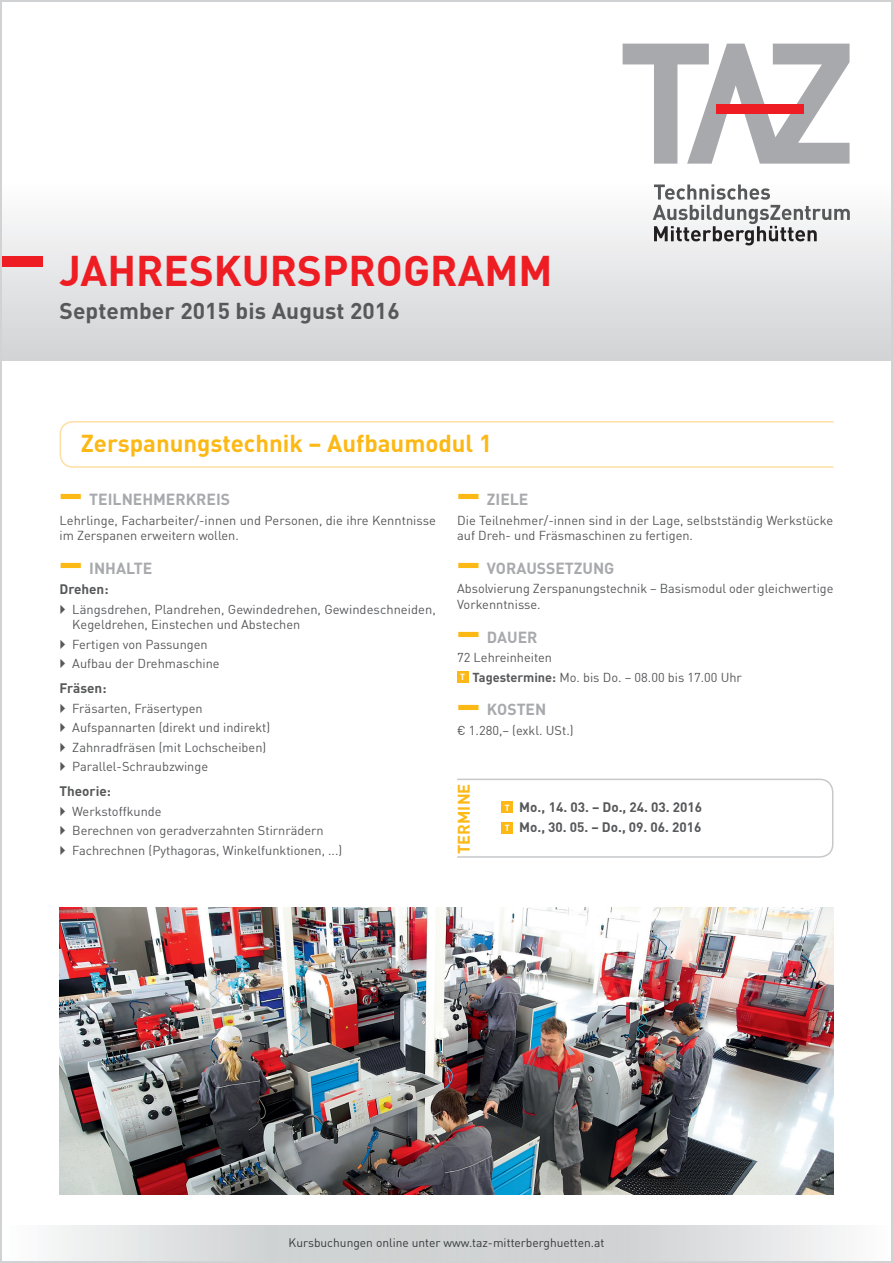
<style>
.page{position:relative;width:893px;height:1263px;background:#fff}
.page>*{position:absolute;margin:0;border:0;box-sizing:border-box;transform-origin:0 0}
.t1{font:700 42px "DIN";color:#ee1d23}
.t2{font:700 40.95px "DIN";color:#fcb814;scale:.54 1}
.t3{font:700 24px "DIN";color:#fcb814}
.t4{font:700 22.5px "DIN";letter-spacing:.005em;color:#57585a}
.t5{font:700 16.5px "DIN";color:#fcb814}
.t6{font:700 15.75px "DIN";color:#a8a9ad}
.t7{font:700 13.5px/20.4px "DIN";color:#57585a}
.t8{font:12.75px/19.5px "DIN";color:#57585a}
.t9{font:12px "DIN";color:#363a3d}
.t10{font:700 8.7px "DIN";color:#fff}
.s1{font-weight:700}
</style>
<div class="page">
<div style="left:2px;top:2px;width:889px;height:359px;background:linear-gradient(to bottom,#fff,#dcdddf)"></div>
<svg style="left:623px;top:44px;width:226px;height:120px"></svg>
<svg style="left:653px;top:184px;width:197px;height:61px"></svg>
<div style="left:716px;top:104px;width:87px;height:10px;background:#ee1d23"></div>
<div style="left:2px;top:256px;width:41px;height:11px;background:#ee1d23"></div>
<svg style="left:51px;top:1225px;width:792px;height:36px;background:#d9dbdc"></svg>
<svg style="left:59px;top:421px;width:775px;height:47px"></svg>
<div style="left:457px;top:672px;width:11px;height:11px;background:#fcb814"></div>
<svg style="left:457px;top:778px;width:377px;height:80px"></svg>
<div style="left:502px;top:802px;width:11px;height:11px;background:#fcb814"></div>
<div style="left:502px;top:822px;width:11px;height:11px;background:#fcb814"></div>
<img style="left:60px;top:908px;width:773px;height:287px">
<h1 class="t1" style="left:60px;top:243px;width:495px">JAHRESKURSPROGRAMM</h1>
<h3 class="t4" style="left:60px;top:296px;width:342px">September 2015 bis August 2016</h3>
<h3 class="t3" style="left:81px;top:428px;width:413px">Zerspanungstechnik − Aufbaumodul 1</h3>
<h2 class="t2" style="left:60px;top:467px;width:44px">—</h2>
<p class="t6" style="left:89px;top:489px;width:142px">TEILNEHMERKREIS</p>
<p class="t8" style="left:60px;top:512px;width:378px;line-height:15.3px">Lehrlinge, Facharbeiter/-innen und Personen, die ihre Kenntnisse im Zerspanen erweitern wollen.</p>
<h2 class="t2" style="left:60px;top:535px;width:44px">—</h2>
<p class="t6" style="left:89px;top:558px;width:65px">INHALTE</p>
<p class="t7" style="left:60px;top:579px;width:51px">Drehen:</p>
<p class="t8" style="left:72px;top:601px;width:365px;line-height:15.3px">Längsdrehen, Plandrehen, Gewindedrehen, Gewindeschneiden,<br>Kegeldrehen, Einstechen und Abstechen</p>
<p class="t8" style="left:72px;top:634px;width:149px">Fertigen von Passungen<br>Aufbau der Drehmaschine</p>
<p class="t7" style="left:60px;top:677px;width:48px">Fräsen:</p>
<p class="t8" style="left:72px;top:698px;width:200px">Fräsarten, Fräsertypen<br>Aufspannarten (direkt und indirekt)<br>Zahnradfräsen (mit Lochscheiben)<br>Parallel-Schraubzwinge</p>
<p class="t7" style="left:60px;top:780px;width:53px">Theorie:</p>
<p class="t8" style="left:72px;top:801px;width:272px">Werkstoffkunde<br>Berechnen von geradverzahnten Stirnrädern<br>Fachrechnen (Pythagoras, Winkelfunktionen, ...)</p>
<h2 class="t2" style="left:457px;top:467px;width:44px">—</h2>
<p class="t6" style="left:487px;top:489px;width:43px">ZIELE</p>
<p class="t8" style="left:457px;top:512px;width:378px;line-height:15.3px">Die Teilnehmer/-innen sind in der Lage, selbstständig Werkstücke auf Dreh- und Fräsmaschinen zu fertigen.</p>
<h2 class="t2" style="left:457px;top:535px;width:44px">—</h2>
<p class="t6" style="left:487px;top:558px;width:129px">VORAUSSETZUNG</p>
<p class="t8" style="left:457px;top:581px;width:378px;line-height:15.3px">Absolvierung Zerspanungstechnik − Basismodul oder gleichwertige<br>Vorkenntnisse.</p>
<h2 class="t2" style="left:457px;top:604px;width:44px">—</h2>
<p class="t6" style="left:487px;top:626px;width:52px">DAUER</p>
<p class="t8" style="left:472px;top:647px;width:271px;text-indent:-15px">72 Lehreinheiten<br><span class="s1">Tagestermine:</span> Mo. bis Do. − 08.00 bis 17.00 Uhr</p>
<h2 class="t2" style="left:457px;top:677px;width:44px">—</h2>
<p class="t6" style="left:487px;top:699px;width:61px">KOSTEN</p>
<p class="t8" style="left:457px;top:720px;width:118px">€ 1.280,− (exkl. USt.)</p>
<p class="t10" style="left:460px;top:671px;width:6px">T</p>
<p class="t5" style="left:453px;top:854px;width:72px;rotate:-90deg">TERMINE</p>
<p class="t10" style="left:505px;top:802px;width:6px">T</p>
<p class="t10" style="left:505px;top:822px;width:6px">T</p>
<p class="t7" style="left:519px;top:796px;width:184px">Mo., 14. 03. − Do., 24. 03. 2016<br>Mo., 30. 05. − Do., 09. 06. 2016</p>
<p class="t9" style="left:289px;top:1235px;width:317px">Kursbuchungen online unter www.taz-mitterberghuetten.at</p>
</div>
